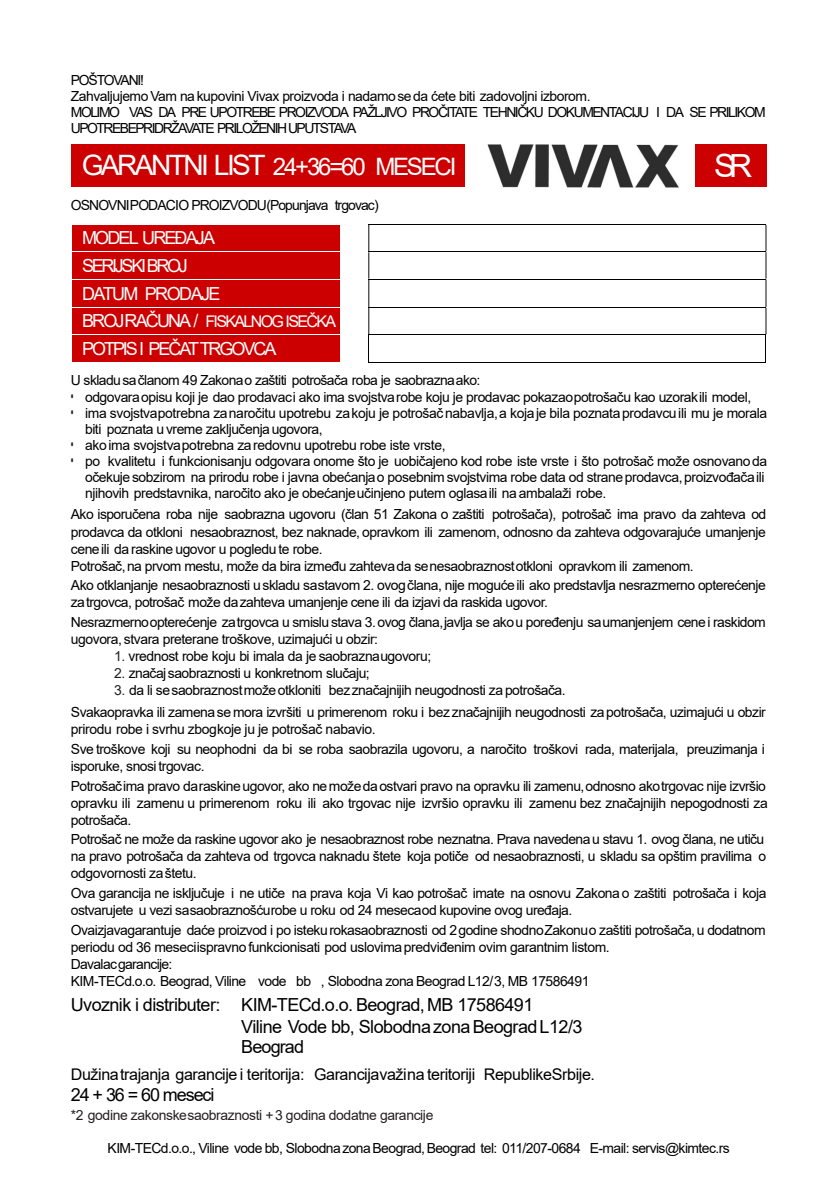
<style>
.page{position:relative;width:840px;height:1191px;background:#fff}
.page>*{position:absolute;margin:0;border:0;box-sizing:border-box;transform-origin:0 0}
.t1{font:32px "Arial";color:#fff}
.t2{font:24px "Arial";letter-spacing:-.09em;color:#fff}
.t3{font:18px/21px "Arial";letter-spacing:-.035em;color:#000}
.t4{font:18px/27.6px "Arial";letter-spacing:-.115em;color:#fff}
.t5{font:18px "Arial";letter-spacing:-.06em;color:#000}
.t6{font:16px "Arial";letter-spacing:-.025em;color:#000}
.t7{font:16px "Arial";letter-spacing:-.105em;color:#fff}
.t8{font:14px/17.2px "Arial";letter-spacing:-.035em;color:#000}
.t9{font:14px/16px "Arial";letter-spacing:-.105em;color:#000}
.t10{font:14px "Arial";letter-spacing:-.03em;color:#231f20}
.t11{font:14px "Arial";letter-spacing:-.065em;color:#000}
.s1{font-size:28px}
.s2{font-size:18px}
.s3{font-size:16px;color:#231f20}
.s4{color:#231f20}
</style>
<div class="page">
<div style="left:72px;top:225px;width:268px;height:26px;background:#c00"></div>
<hr style="left:368px;top:224px;width:397px;height:1px;background:#000">
<div style="left:72px;top:252px;width:268px;height:27px;background:#c00"></div>
<hr style="left:368px;top:251px;width:397px;height:1px;background:#000">
<div style="left:72px;top:280px;width:268px;height:27px;background:#c00"></div>
<hr style="left:368px;top:279px;width:397px;height:1px;background:#000">
<div style="left:72px;top:308px;width:268px;height:26px;background:#c00"></div>
<hr style="left:368px;top:307px;width:397px;height:1px;background:#000">
<div style="left:72px;top:335px;width:268px;height:26px;background:#c00"></div>
<hr style="left:368px;top:334px;width:397px;height:1px;background:#000">
<svg style="left:368px;top:225px;width:1px;height:137px"></svg>
<hr style="left:368px;top:362px;width:397px;height:1px;background:#000">
<svg style="left:765px;top:224px;width:1px;height:139px"></svg>
<div style="left:71px;top:144px;width:393px;height:43px;background:#c00"></div>
<div style="left:695px;top:144px;width:71px;height:43px;background:#c00"></div>
<img style="left:487px;top:144px;width:192px;height:44px">
<p class="t9" style="left:71px;top:73px;width:695px">POŠTOVANI!<br>Zahvaljujemo Vam na kupovini Vivax proizvoda i nadamoseda ćete biti zadovoljni izborom.<br>MOLIMO VAS DA PRE UPOTREBE PROIZVODA PAŽLJIVO PROČITATE TEHNIČKU DOKUMENTACIJU I DA SE PRILIKOM UPOTREBEPRIDRŽAVATE PRILOŽENIH UPUTSTAVA</p>
<h2 class="t2" style="left:82px;top:158px;width:376px"><span class="s1">GARANTNI LIST</span> 24+36=60 MESECI</h2>
<h1 class="t1" style="left:713px;top:154px;width:40px">SR</h1>
<p class="t11" style="left:71px;top:200px;width:309px">OSNOVNIPODACIO PROIZVODU(Popunjava trgovac)</p>
<p class="t4" style="left:82px;top:226px;width:140px">MODEL UREĐAJA<br>SERIJSKI BROJ<br>DATUM PRODAJE</p>
<p class="t7" style="left:82px;top:316px;width:255px"><span class="s2">BROJRAČUNA /</span> FISKALNOG ISEČKA</p>
<p class="t4" style="left:82px;top:336px;width:195px">POTPIS I PEČATTRGOVCA</p>
<p class="t8" style="left:71px;top:373px;width:411px">U skladu sačlanom 49 Zakonao zaštiti potrošača roba je saobraznaako:</p>
<p class="t8" style="left:71px;top:390px;width:681px"><span class="s3">•</span> odgovaraopisu koji je dao prodavaci ako ima svojstvarobe koju je prodavac pokazaopotrošaču kao uzorakili model,</p>
<p class="t8" style="left:85px;top:407px;width:683px;line-height:15.8px;text-indent:-14px"><span class="s3">•</span> ima svojstvapotrebna zanaročitu upotrebu zakoju je potrošačnabavlja,a kojaje bila poznataprodavcuili mu je morala biti poznata u vreme zaključenja ugovora,</p>
<p class="t8" style="left:71px;top:438px;width:376px"><span class="s3">•</span> ako ima svojstvapotrebna zaredovnu upotrebu robe iste vrste,</p>
<p class="t8" style="left:85px;top:455px;width:683px;line-height:16px;text-indent:-14px"><span class="s3">•</span> po kvalitetu i funkcionisanju odgovara onome što je uobičajeno kod robe iste vrste i što potrošač može osnovanoda očekuje sobzirom na prirodu robe i javna obećanjao posebnim svojstvima robe data od strane prodavca, proizvođačaili njihovih predstavnika, naročito ako je obećanjeučinjeno putem oglasaili na ambalaži robe.</p>
<p class="t8" style="left:71px;top:507px;width:696px">Ako isporučena roba nije saobrazna ugovoru (član 51 Zakona o zaštiti potrošača), potrošač ima pravo da zahteva od prodavca da otkloni nesaobraznost, bez naknade, opravkom ili zamenom, odnosno da zahteva odgovarajuće umanjenje ceneili da raskine ugovor u pogledu te robe.<br>Potrošač,na prvom mestu, može da bira između zahtevada senesaobraznostotkloni opravkom ili zamenom.</p>
<p class="t8" style="left:71px;top:578px;width:696px">Ako otklanjanje nesaobraznosti uskladu sastavom 2. ovogčlana, nije mogućeili ako predstavlja nesrazmerno opterećenje zatrgovca, potrošač može dazahteva umanjenje cene ili da izjavi da raskida ugovor.</p>
<p class="t8" style="left:71px;top:615px;width:696px">Nesrazmernoopterećenje zatrgovca u smislu stava 3.ovog člana,javlja se akou poređenju saumanjenjem cenei raskidom ugovora, stvara preterane troškove, uzimajući u obzir:</p>
<p class="t8" style="left:114px;top:649px;width:318px"><span class="s4">1.</span> vrednost robe koju bi imala da je saobraznaugovoru;</p>
<p class="t8" style="left:114px;top:666px;width:257px"><span class="s4">2.</span> značajsaobraznosti u konkretnom slučaju;</p>
<p class="t8" style="left:71px;top:681px;width:696px;line-height:21.8px;text-indent:43px"><span class="s4">3.</span> da li sesaobraznostmožeotkloniti bezznačajnijih neugodnosti za potrošača.<br>Svakaopravka ili zamena se mora izvršiti u primerenom roku i bez značajnijih neugodnosti za potrošača, uzimajući u obzir</p>
<p class="t8" style="left:71px;top:721px;width:695px;line-height:19.4px">prirodu robe i svrhu zbogkoje ju je potrošač nabavio.<br>Sve troškove koji su neophodni da bi se roba saobrazila ugovoru, a naročito troškovi rada, materijala, preuzimanja i</p>
<p class="t8" style="left:71px;top:757px;width:696px;line-height:19.6px">isporuke, snosi trgovac.<br>Potrošačima pravo daraskine ugovor, ako nemožedaostvari pravo na opravku ili zamenu,odnosno akotrgovac nije izvršio</p>
<p class="t8" style="left:71px;top:795px;width:698px">opravku ili zamenu u primerenom roku ili ako trgovac nije izvršio opravku ili zamenu bez značajnijih nepogodnosti za potrošača.</p>
<p class="t8" style="left:71px;top:832px;width:696px">Potrošač ne može da raskine ugovor ako je nesaobraznost robe neznatna. Prava navedena u stavu 1. ovog člana, ne utiču na pravo potrošača da zahteva od trgovca naknadu štete koja potiče od nesaobraznosti, u skladu sa opštim pravilima o odgovornosti zaštetu.</p>
<p class="t8" style="left:71px;top:886px;width:696px">Ova garancija ne isključuje i ne utiče na prava koja Vi kao potrošač imate na osnovu Zakona o zaštiti potrošača i koja ostvarujete u vezi sasaobraznošćurobe u roku od 24 mesecaod kupovine ovog uređaja.</p>
<p class="t8" style="left:71px;top:922px;width:696px">Ovaizjavagarantuje daće proizvod i po istekurokasaobraznosti od 2godine shodnoZakonuo zaštiti potrošača,u dodatnom periodu od 36 meseciispravno funkcionisati pod uslovimapredviđenim ovim garantnim listom.<br>Davalacgarancije:<br>KIM-TECd.o.o. Beograd, Viline vode bb , Slobodna zona Beograd L12/3, MB 17586491</p>
<p class="t3" style="left:241px;top:996px;width:342px;text-indent:-170px">Uvoznik i distributer: KIM-TECd.o.o. Beograd, MB 17586491<br>Viline Vode bb, SlobodnazonaBeogradL12/3<br>Beograd</p>
<p class="t6" style="left:71px;top:1068px;width:525px">Dužinatrajanja garancije i teritorija: Garancijavažina teritoriji RepublikeSrbije.</p>
<p class="t5" style="left:71px;top:1088px;width:145px">24 + 36 = 60 meseci</p>
<p class="t10" style="left:71px;top:1109px;width:364px">*2 godine zakonskesaobraznosti +3 godina dodatne garancije</p>
<p class="t8" style="left:108px;top:1140px;width:623px">KIM-TECd.o.o., Viline vode bb, Slobodna zona Beograd, Beograd tel: 011/207-0684 E-mail: servis@kimtec.rs</p>
</div>
